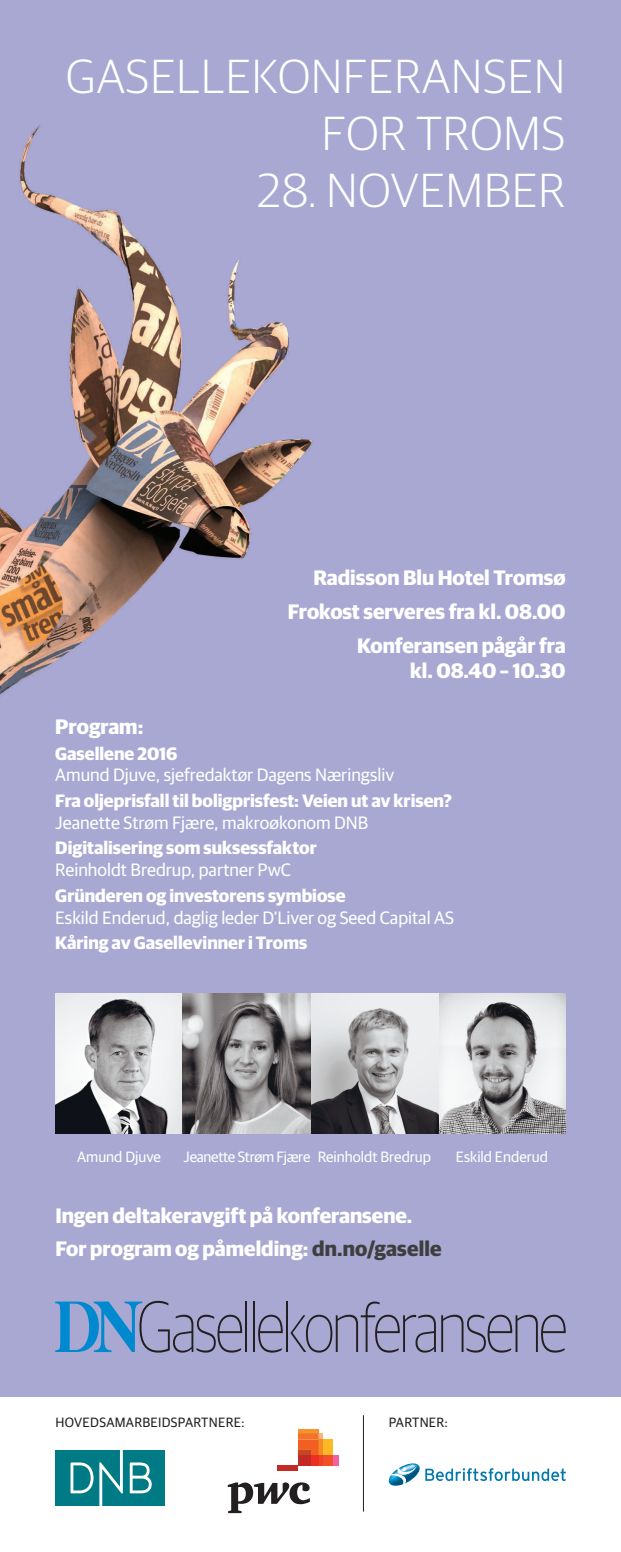
<style>
.page{position:relative;width:621px;height:1552px;background:#fff}
.page>*{position:absolute;margin:0;border:0;box-sizing:border-box;transform-origin:0 0}
.t1{font:300 48px/57px "Guardian Sans";letter-spacing:.02em;color:#fff;text-align:right}
.t2{font:700 21px/25.2px "Guardian Sans";color:#fff;text-align:right}
.t3{font:700 18px/21.6px "Guardian Sans";color:#fff}
.t4{font:18px/21.6px "Guardian Sans";color:#fff}
.t5{font:15px "Guardian Sans";color:#fff}
.t6{font:15px "Guardian Sans";letter-spacing:-.02em;color:#fff}
.t7{font:13.5px "Guardian Sans";letter-spacing:.02em;color:#231f20}
.s1{font-weight:700}
.s2{font-weight:400}
.s3{color:#3e3e3f}
</style>
<div class="page">
<img style="left:0;top:0;width:621px;height:1397px">
<img style="left:438px;top:993px;width:128px;height:141px">
<svg style="left:55px;top:1301px;width:187px;height:52px"></svg>
<svg style="left:258px;top:1315px;width:25px;height:38px"></svg>
<hr style="left:245px;top:1302px;width:2px;height:50px;background:#231f20">
<hr style="left:253px;top:1302px;width:2px;height:50px;background:#231f20">
<hr style="left:286px;top:1302px;width:2px;height:50px;background:#231f20">
<svg style="left:290px;top:1302px;width:275px;height:51px"></svg>
<svg style="left:228px;top:1482px;width:82px;height:31px"></svg>
<div style="left:333px;top:1455px;width:5px;height:10px;background:#f0639e"></div>
<hr style="left:298px;top:1429px;width:20px;height:4px;background:#f7932e">
<div style="left:322px;top:1440px;width:11px;height:15px;background:#fcb825"></div>
<div style="left:322px;top:1455px;width:11px;height:10px;background:#f05128"></div>
<svg style="left:318px;top:1455px;width:4px;height:10px"></svg>
<svg style="left:298px;top:1433px;width:24px;height:22px"></svg>
<div style="left:311px;top:1455px;width:7px;height:10px;background:#ee3022"></div>
<div style="left:298px;top:1450px;width:13px;height:5px;background:#c54826"></div>
<div style="left:298px;top:1455px;width:13px;height:10px;background:#c32a25"></div>
<div style="left:277px;top:1465px;width:21px;height:5px;background:#c32a25"></div>
<svg style="left:389px;top:1463px;width:177px;height:23px"></svg>
<hr style="left:363px;top:1415px;width:1px;height:97px;background:#231f20">
<div style="left:56px;top:1450px;width:109px;height:56px;background:#007b85"></div>
<svg style="left:130px;top:1462px;width:22px;height:31px"></svg>
<svg style="left:70px;top:1450px;width:53px;height:56px"></svg>
<img style="left:55px;top:993px;width:383px;height:141px">
<svg style="left:183px;top:993px;width:127px;height:141px"></svg>
<p class="t1" style="left:66px;top:45px;width:500px">GASELLEKONFERANSEN<br>FOR TROMS</p>
<p class="t1" style="left:257px;top:159px;width:309px">28. NOVEMBER</p>
<p class="t2" style="left:313px;top:564px;width:254px">Radisson Blu Hotel Tromsø</p>
<p class="t2" style="left:288px;top:597px;width:279px">Frokost serveres fra kl. 08.00</p>
<p class="t2" style="left:357px;top:631px;width:210px">Konferansen pågår fra kl. 08.40 – 10.30</p>
<p class="t2" style="left:55px;top:712px;width:89px">Program:</p>
<p class="t4" style="left:55px;top:741px;width:340px"><span class="s1">Gasellene 2016<br></span>Amund Djuve, sjefredaktør Dagens Næringsliv</p>
<p class="t3" style="left:55px;top:788px;width:398px">Fra oljeprisfall til boligprisfest: Veien ut av krisen?<br><span class="s2">Jeanette Strøm Fjære, makroøkonom DNB</span></p>
<p class="t3" style="left:55px;top:836px;width:263px">Digitalisering som suksessfaktor<br><span class="s2">Reinholdt Bredrup, partner PwC</span></p>
<p class="t4" style="left:55px;top:884px;width:400px"><span class="s1">Gründeren og investorens symbiose<br></span>Eskild Enderud, daglig leder D’Liver og Seed Capital AS</p>
<p class="t3" style="left:55px;top:931px;width:254px">Kåring av Gasellevinner i Troms</p>
<p class="t5" style="left:77px;top:1146px;width:85px">Amund Djuve</p>
<p class="t6" style="left:184px;top:1146px;width:128px">Jeanette Strøm Fjære</p>
<p class="t5" style="left:318px;top:1146px;width:115px">Reinholdt Bredrup</p>
<p class="t5" style="left:456px;top:1146px;width:93px">Eskild Enderud</p>
<p class="t2" style="left:55px;top:1201px;width:358px">Ingen deltakeravgift på konferansene.</p>
<p class="t2" style="left:55px;top:1234px;width:388px">For program og påmelding: <span class="s3">dn.no/gaselle</span></p>
<p class="t7" style="left:56px;top:1413px;width:191px">HOVEDSAMARBEIDSPARTNERE:</p>
<p class="t7" style="left:389px;top:1413px;width:61px">PARTNER:</p>
</div>
